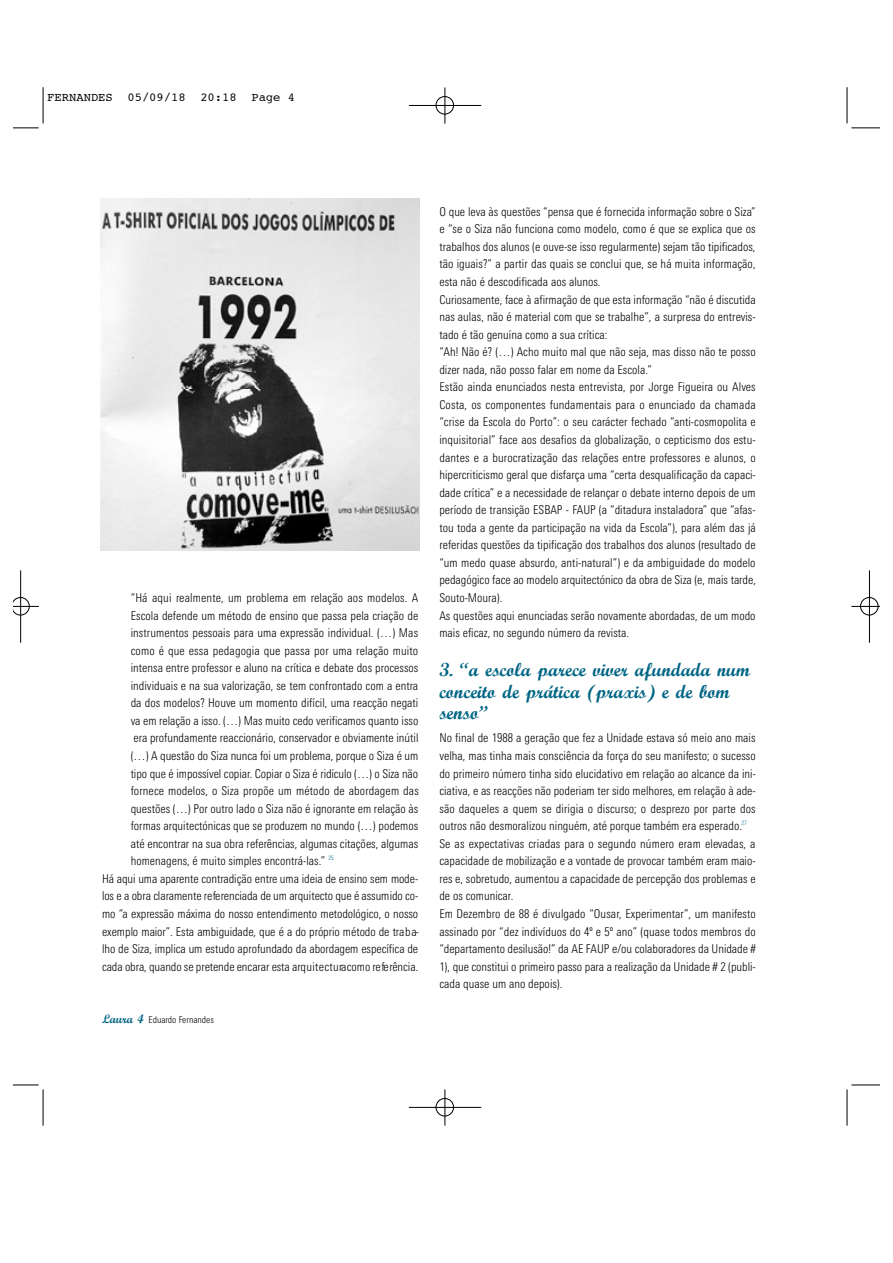
<style>
.page{position:relative;width:893px;height:1263px;background:#fff}
.page>*{position:absolute;margin:0;border:0;box-sizing:border-box;transform-origin:0 0}
.t1{font:700 18.9px/21.6px "Script";color:#006584}
.t2{font:300 condensed 12.15px/17.5px "Linotype Univers";color:#000}
.t3{font:12.15px "Courier";color:#000}
.t4{font:300 condensed 9.45px "Linotype Univers";color:#000}
.s1{font-family:"Script";font-weight:700;font-stretch:normal;font-size:12.15px;color:#006584}
</style>
<div class="page">
<img style="left:100px;top:198px;width:320px;height:352px">
<svg style="left:14px;top:127px;width:25px;height:2px"></svg>
<hr style="left:43px;top:87px;width:1px;height:36px;background:#000">
<svg style="left:851px;top:127px;width:28px;height:2px"></svg>
<hr style="left:847px;top:87px;width:1px;height:36px;background:#000">
<svg style="left:14px;top:1084px;width:25px;height:1px"></svg>
<hr style="left:43px;top:1089px;width:1px;height:36px;background:#000">
<svg style="left:851px;top:1084px;width:28px;height:1px"></svg>
<hr style="left:847px;top:1089px;width:1px;height:36px;background:#000">
<hr style="left:409px;top:105px;width:72px;height:1px;background:#000">
<hr style="left:445px;top:87px;width:1px;height:37px;background:#000">
<svg style="left:435px;top:96px;width:19px;height:19px"></svg>
<hr style="left:409px;top:1107px;width:72px;height:1px;background:#000">
<hr style="left:445px;top:1089px;width:1px;height:36px;background:#000">
<svg style="left:435px;top:1097px;width:19px;height:20px"></svg>
<hr style="left:869px;top:570px;width:1px;height:73px;background:#000">
<svg style="left:851px;top:597px;width:28px;height:19px"></svg>
<hr style="left:20px;top:570px;width:1px;height:73px;background:#000">
<svg style="left:14px;top:597px;width:25px;height:19px"></svg>
<p class="t3" style="left:47px;top:92px;width:249px">FERNANDES 05/09/18 20:18 Page 4</p>
<p class="t2" style="left:131px;top:589px;width:289px">“Há aqui realmente, um problema em relação aos modelos. A</p>
<p class="t2" style="left:131px;top:607px;width:289px">Escola defende um método de ensino que passa pela criação de</p>
<p class="t2" style="left:131px;top:625px;width:289px">instrumentos pessoais para uma expressão individual. (…) Mas</p>
<p class="t2" style="left:131px;top:642px;width:289px">como é que essa pedagogia que passa por uma relação muito</p>
<p class="t2" style="left:131px;top:660px;width:289px">intensa entre professor e aluno na crítica e debate dos processos</p>
<p class="t2" style="left:131px;top:677px;width:289px">individuais e na sua valorização, se tem confrontado com a entra</p>
<p class="t2" style="left:131px;top:695px;width:289px">da dos modelos? Houve um momento difícil, uma reacção negati</p>
<p class="t2" style="left:131px;top:712px;width:289px">va em relação a isso. (…) Mas muito cedo verificamos quanto isso</p>
<p class="t2" style="left:133px;top:730px;width:286px">era profundamente reaccionário, conservador e obviamente inútil</p>
<p class="t2" style="left:131px;top:747px;width:289px">(…) A questão do Siza nunca foi um problema, porque o Siza é um</p>
<p class="t2" style="left:131px;top:765px;width:289px">tipo que é impossível copiar. Copiar o Siza é ridículo (…) o Siza não</p>
<p class="t2" style="left:131px;top:782px;width:290px">fornece modelos, o Siza propõe um método de abordagem das</p>
<p class="t2" style="left:131px;top:800px;width:289px">questões (…) Por outro lado o Siza não é ignorante em relação às</p>
<p class="t2" style="left:131px;top:818px;width:289px">formas arquitectónicas que se produzem no mundo (…) podemos</p>
<p class="t2" style="left:131px;top:835px;width:289px">até encontrar na sua obra referências, algumas citações, algumas</p>
<p class="t2" style="left:131px;top:853px;width:204px">homenagens, é muito simples encontrá-las.” <sup>25</sup></p>
<p class="t2" style="left:102px;top:870px;width:318px">Há aqui uma aparente contradição entre uma ideia de ensino sem mode-</p>
<p class="t2" style="left:102px;top:888px;width:318px">los e a obra claramente re fe renciada de um arquitecto que é assumido co-</p>
<p class="t2" style="left:102px;top:905px;width:318px">mo “a expressão máxima do nosso entendimento metodológico, o nosso</p>
<p class="t2" style="left:102px;top:923px;width:318px">exemplo maior”. Esta ambiguidade, que é a do próprio método de tra b a-</p>
<p class="t2" style="left:102px;top:940px;width:318px">lho de Siza, implica um estudo aprofundado da abordagem específica de</p>
<p class="t2" style="left:102px;top:958px;width:318px">cada obra, quando se pretende encarar esta arq u ite c tu racomo re fe rê n c ia .</p>
<p class="t4" style="left:102px;top:1015px;width:113px"><span class="s1">Laura 4</span> Eduardo Fernandes</p>
<p class="t2" style="left:439px;top:203px;width:318px">O que leva às questões “pensa que é fornecida informação sobre o Siza” e “se o Siza não funciona como modelo, como é que se explica que os trabalhos dos alunos (e ouve-se isso regularmente) sejam tão tipificados, tão iguais?” a partir das quais se conclui que, se há muita informação, esta não é descodificada aos alunos.<br>Curiosamente, face à afirmação de que esta informação “não é discutida nas aulas, não é material com que se trabalhe”, a surpresa do entrevis&shy;tado é tão genuína como a sua crítica:<br>“Ah! Não é? (…) Acho muito mal que não seja, mas disso não te posso dizer nada, não posso falar em nome da Escola.”<br>Estão ainda enunciados nesta entrevista, por Jorge Figueira ou Alves Costa, os componentes fundamentais para o enunciado da chamada “crise da Escola do Porto”: o seu carácter fechado “anti-cosmopolita e inquisitorial” face aos desafios da globalização, o cepticismo dos estu&shy;dantes e a burocratização das relações entre professores e alunos, o hipercriticismo geral que disfarça uma “certa desqualificação da capaci&shy;dade crítica” e a necessidade de relançar o debate interno depois de um período de transição ESBAP - FAUP (a “ditadura instaladora” que “afas&shy;tou toda a gente da participação na vida da Escola”), para além das já referidas questões da tipificação dos trabalhos dos alunos (resultado de “um medo quase absurdo, anti-natural”) e da ambiguidade do modelo pedagógico face ao modelo arquitectónico da obra de Siza (e, mais tarde, Souto-Moura).<br>As questões aqui enunciadas serão novamente abordadas, de um modo mais eficaz, no segundo número da revista.</p>
<h1 class="t1" style="left:439px;top:659px;width:312px">3. “a escola parece viver afundada num conceito de prática (praxis) e de bom senso”</h1>
<p class="t2" style="left:439px;top:730px;width:318px">No final de 1988 a geração que fez a Unidade estava só meio ano mais velha, mas tinha mais consciência da força do seu manifesto; o sucesso do primeiro número tinha sido elucidativo em relação ao alcance da ini&shy;ciativa, e as reacções não poderiam ter sido melhores, em relação à ade&shy;são daqueles a quem se dirigia o discurso; o desprezo por parte dos outros não desmoralizou ninguém, até porque também era esperado.<sup>27<br></sup>Se as expectativas criadas para o segundo número eram elevadas, a capacidade de mobilização e a vontade de provocar também eram maio&shy;res e, sobretudo, aumentou a capacidade de percepção dos problemas e de os comunicar.<br>Em Dezembro de 88 é divulgado “Ousar, Experimentar”, um manifesto assinado por “dez indivíduos do 4º e 5º ano” (quase todos membros do “departamento desilusão!” da AE FAUP e/ou colaboradores da Unidade # 1), que constitui o primeiro passo para a realização da Unidade # 2 (publi&shy;cada quase um ano depois).</p>
</div>
